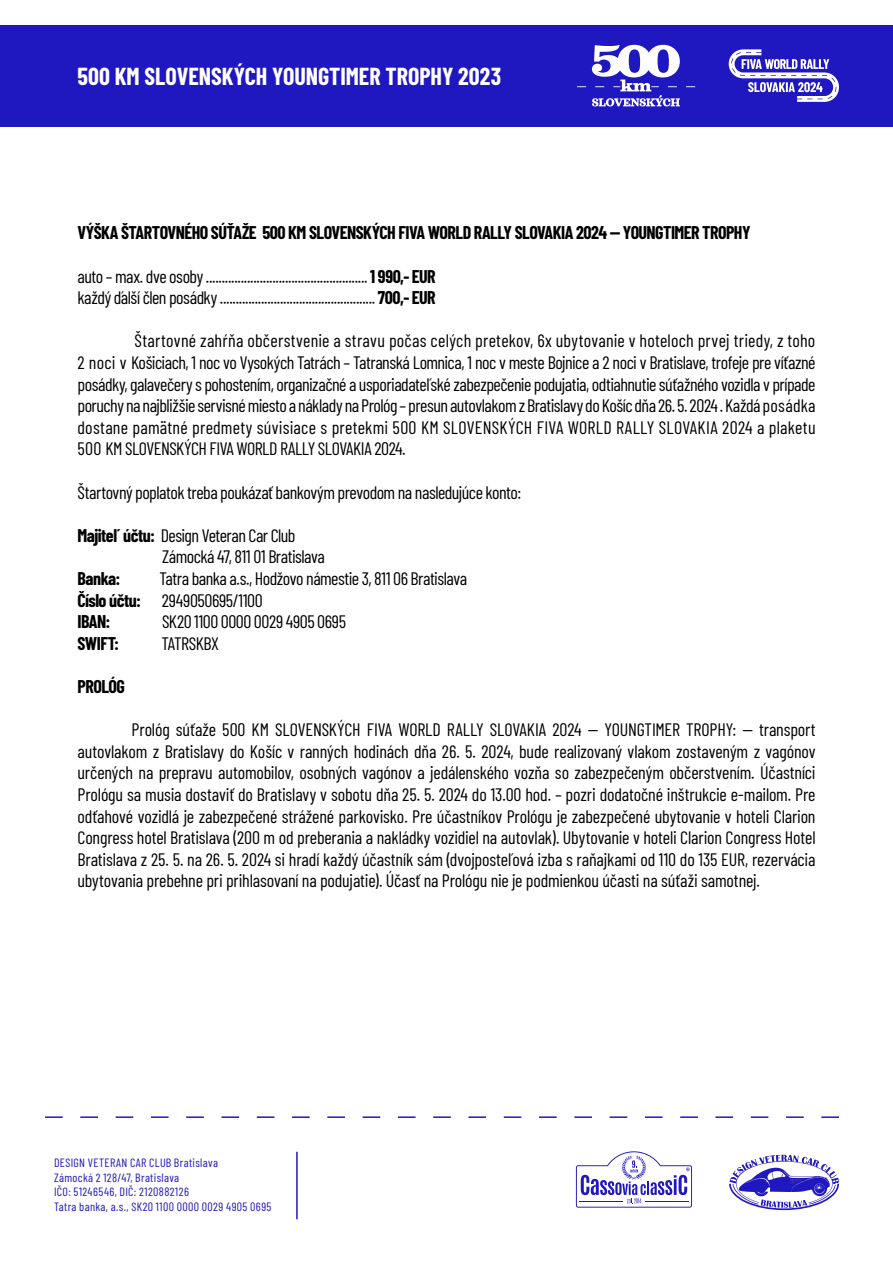
<style>
.page{position:relative;width:893px;height:1263px;background:#fff}
.page>*{position:absolute;margin:0;border:0;box-sizing:border-box;transform-origin:0 0}
.t1{font:700 24px "Barlow Condensed";color:#fff}
.t2{font:18px/21.6px "Barlow Condensed";letter-spacing:-.025em;color:#000}
.t3{font:700 18px "Barlow Condensed";letter-spacing:-.03em;color:#000}
.t4{font:12px/14.4px "Barlow Condensed";letter-spacing:.03em;color:#1f17bf}
.s1{font-weight:700}
</style>
<div class="page">
<svg style="left:729px;top:1155px;width:110px;height:55px"></svg>
<hr style="left:296px;top:1152px;width:2px;height:67px;background:#1f17bf">
<div style="left:0;top:25px;width:893px;height:102px;background:#1f18c0"></div>
<svg style="left:729px;top:49px;width:110px;height:53px"></svg>
<svg style="left:592px;top:45px;width:88px;height:61px"></svg>
<svg style="left:45px;top:1116px;width:794px;height:2px"></svg>
<svg style="left:576px;top:1151px;width:116px;height:56px"></svg>
<h1 class="t1" style="left:77px;top:59px;width:425px">500 KM SLOVENSKÝCH YOUNGTIMER TROPHY 2023</h1>
<p class="t3" style="left:77px;top:220px;width:675px">VÝŠKA ŠTARTOVNÉHO SÚŤAŽE 500 KM SLOVENSKÝCH FIVA WORLD RALLY SLOVAKIA 2024 -- YOUNGTIMER TROPHY</p>
<p class="t2" style="left:77px;top:264px;width:360px">auto –max. dve osoby................................................... <span class="s1">1 990,- EUR </span>každý ďalší člen posádky................................................. <span class="s1">700,- EUR</span></p>
<p class="t2" style="left:77px;top:329px;width:740px;text-align:justify;text-indent:57px">Štartovné zahŕňa občerstvenie a stravu počas celých pretekov, 6x ubytovanie v hoteloch prvej triedy, z toho 2 noci v Košiciach, 1 noc vo Vysokých Tatrách – Tatranská Lomnica, 1 noc v meste Bojnice a 2 noci v Bratislave, trofeje pre víťazné posádky, galavečery s pohostením, organizačné a usporiadateľské zabezpečenie podujatia, odtiahnutie súťažného vozidla v prípade poruchy na najbližšie servisnémiesto a náklady naPrológ – presun autovlakomzBratislavy doKošíc dňa 26. 5. 2024 .Každá posádka dostane pamätné predmety súvisiace s pretekmi 500 KM SLOVENSKÝCH FIVA WORLD RALLY SLOVAKIA 2024 a plaketu 500 KM SLOVENSKÝCH FIVA WORLD RALLY SLOVAKIA 2024.</p>
<p class="t2" style="left:78px;top:480px;width:445px">Štartovný poplatok treba poukázať bankovým prevodom na nasledujúce konto:</p>
<p class="t2" style="left:162px;top:523px;width:164px;text-indent:-85px"><span class="s1">Majiteľ účtu:</span> Design Veteran Car Club<br>Zámocká 47, 811 01 Bratislava</p>
<p class="t3" style="left:78px;top:566px;width:44px">Banka:</p>
<p class="t2" style="left:78px;top:566px;width:391px;text-indent:82px">Tatra banka a.s., Hodžovo námestie 3, 811 06 Bratislava<br><span class="s1">Číslo účtu:</span> 2949050695/1100<br><span class="s1">IBAN:</span></p>
<p class="t2" style="left:162px;top:610px;width:185px">SK20 1100 0000 0029 4905 0695</p>
<p class="t3" style="left:78px;top:630px;width:43px">SWIFT:</p>
<p class="t2" style="left:161px;top:631px;width:59px">TATRSKBX</p>
<p class="t3" style="left:78px;top:674px;width:49px">PROLÓG</p>
<p class="t2" style="left:77px;top:718px;width:740px;text-align:justify;text-indent:54px">Prológ súťaže 500 KM SLOVENSKÝCH FIVA WORLD RALLY SLOVAKIA 2024 -- YOUNGTIMER TROPHY: -- transport autovlakom z Bratislavy do Košíc v ranných hodinách dňa 26. 5. 2024, bude realizovaný vlakom zostaveným z vagónov určených na prepravu automobilov, osobných vagónov a jedálenského vozňa so zabezpečeným občerstvením. Účastníci Prológu sa musia dostaviť do Bratislavy v sobotu dňa 25. 5. 2024 do 13.00 hod. – pozri dodatočné inštrukcie e-mailom. Pre odťahové vozidlá je zabezpečené strážené parkovisko. Pre účastníkov Prológu je zabezpečené ubytovanie v hoteli Clarion Congress hotel Bratislava (200 m od preberania a nakládky vozidiel na autovlak). Ubytovanie v hoteli Clarion Congress Hotel Bratislava z 25. 5. na 26. 5. 2024 si hradí každý účastník sám (dvojposteľová izba s raňajkami od 110 do 135 EUR, rezervácia ubytovania prebehne pri prihlasovaní na podujatie). Účasť na Prológu nie je podmienkou účasti na súťaži samotnej.</p>
<p class="t4" style="left:54px;top:1155px;width:219px">DESIGN VETERAN CAR CLUB Bratislava<br>Zámocká 2 128/47, Bratislava<br>IČO: 51246546, DIČ: 2120882126<br>Tatra banka, a.s., SK20 1100 0000 0029 4905 0695</p>
</div>
